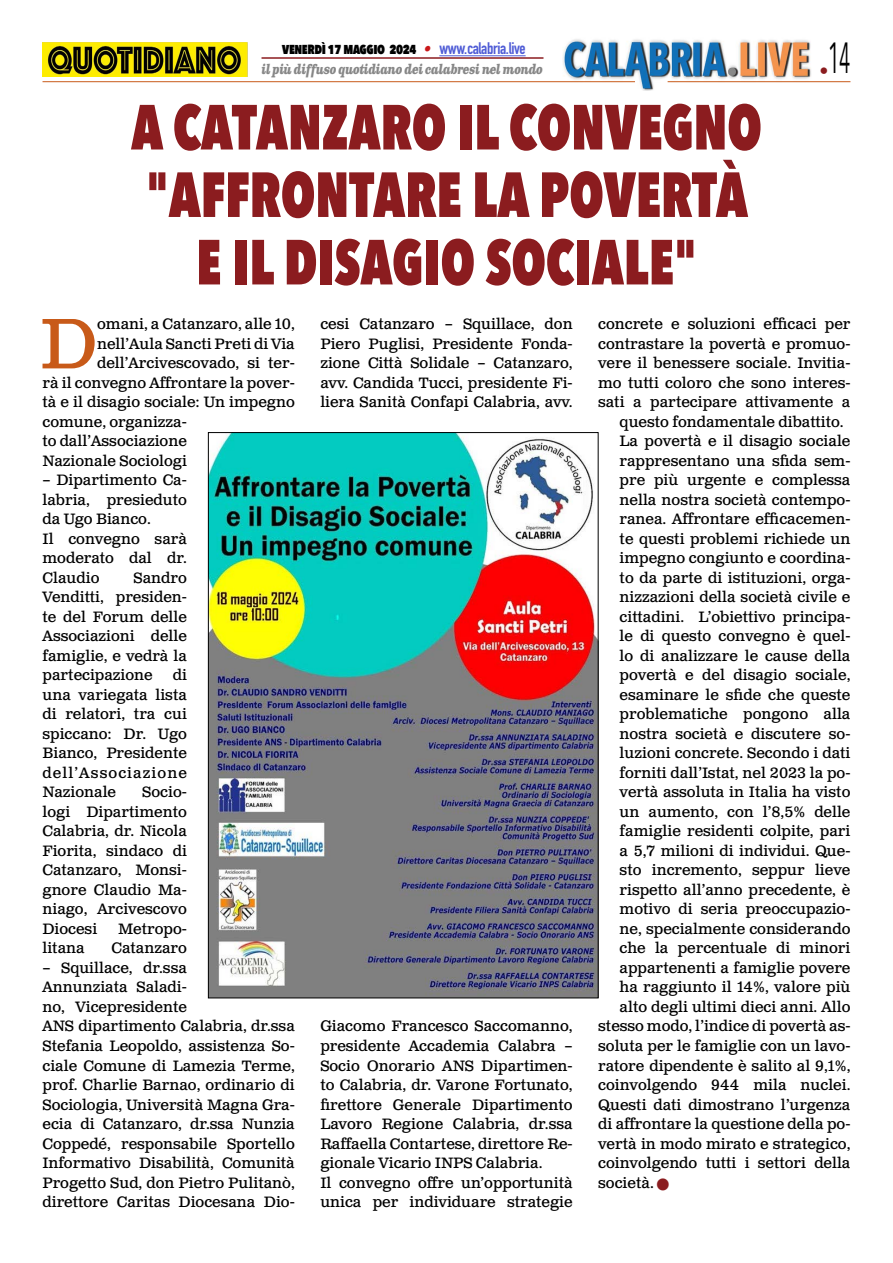
<style>
.page{position:relative;width:893px;height:1263px;background:#fff}
.page>*{position:absolute;margin:0;border:0;box-sizing:border-box;transform-origin:0 0}
.t1{font:71.25px "Clarendon Text Pro";color:#c85a19}
.t2{font:800 63px/67.5px "Avenir Next Condensed";color:#8b1c1f;text-align:center;scale:.85 1}
.t3{font:43.5px "Avenir Next Condensed";color:#000;scale:.55 1}
.t4{font:15px/19.5px "Clarendon Text Pro";color:#000;text-align:justify}
.t5{font:800 15px "Avenir Next Condensed";letter-spacing:-.03em;color:#000;scale:.9 1}
.t6{font:italic 700 13.5px "Clarendon Text Pro";letter-spacing:-.05em;color:#878787;scale:.79 1}
.s1{font-family:"Clarendon Text Pro";font-weight:700;font-style:italic;color:#ca181a}
.s2{font-family:"DIN Condensed";font-weight:700;font-size:16.5px;color:#4f5cd6}
.s3{color:#8b1c1f}
</style>
<div class="page">
<img style="left:563px;top:39px;width:248px;height:51px">
<hr style="left:43px;top:81px;width:592px;height:1px;background:#c85a19">
<hr style="left:668px;top:81px;width:182px;height:1px;background:#c85a19">
<hr style="left:439px;top:55px;width:87px;height:1px;background:#4f5cd6">
<hr style="left:261px;top:57px;width:282px;height:2px;background:#8b1c1f">
<img style="left:43px;top:42px;width:204px;height:35px">
<img style="left:210px;top:434px;width:386px;height:562px">
<p class="t5" style="left:282px;top:39px;width:272px">venerdì 17 maggio 2024 <span class="s1">•</span> <span class="s2">www.calabria.live</span></p>
<p class="t6" style="left:261px;top:61px;width:358px">il più diffuso quotidiano dei calabresi nel mondo</p>
<h2 class="t2" style="left:131px;top:93px;width:743px">A CATANZARO IL CONVEGNO "AFFRONTARE LA POVERTÀ<br>E IL DISAGIO SOCIALE"</h2>
<h3 class="t3" style="left:820px;top:20px;width:58px"><sub>•</sub>14</h3>
<h1 class="t1" style="left:40px;top:301px;width:59px">D</h1>
<p class="t4" style="left:97px;top:315px;width:199px">omani, a Catanzaro, alle 10,</p>
<p class="t4" style="left:97px;top:335px;width:199px">nell’Aula Sancti Preti di Via</p>
<p class="t4" style="left:97px;top:354px;width:199px">dell’Arcivescovado, si ter-</p>
<p class="t4" style="left:43px;top:374px;width:254px">rà il convegno Affrontare la pover-</p>
<p class="t4" style="left:43px;top:393px;width:254px">tà e il disagio sociale: Un impegno</p>
<p class="t4" style="left:43px;top:413px;width:146px">comune, organizza-</p>
<p class="t4" style="left:43px;top:432px;width:146px">to dall’Associazione</p>
<p class="t4" style="left:43px;top:452px;width:146px">Nazionale Sociologi</p>
<p class="t4" style="left:43px;top:471px;width:146px;text-align:left">– Dipartimento Ca&shy;labria, presieduto da Ugo Bianco.<br>Il convegno sarà moderato dal dr.<br>Claudio</p>
<p class="t4" style="left:43px;top:569px;width:146px;text-indent:91px">Sandro Venditti, presiden&shy;te del Forum delle Associazioni delle famiglie, e vedrà la partecipazione</p>
<p class="t4" style="left:43px;top:666px;width:146px;text-indent:130px">di una variegata lista di relatori, tra cui spiccano: Dr. Ugo Bianco, Presidente dell’Associazione Nazionale</p>
<p class="t4" style="left:43px;top:783px;width:146px;text-indent:100px">Socio&shy;logi Dipartimento Calabria, dr. Nicola Fiorita, sindaco di Catanzaro, Monsi&shy;gnore Claudio Ma&shy;niago, Arcivescovo Diocesi</p>
<p class="t4" style="left:118px;top:920px;width:70px">Metropo-</p>
<p class="t4" style="left:43px;top:939px;width:44px">litana</p>
<p class="t4" style="left:111px;top:939px;width:77px">Catanzaro</p>
<p class="t4" style="left:43px;top:959px;width:254px;text-align:left">– Squillace, dr.ssa<br>Annunziata Saladi-<br>no, Vicepresidente<br>ANS dipartimento Calabria, dr.ssa<br>Stefania Leopoldo, assistenza So&shy;ciale Comune di Lamezia Terme, prof. Charlie Barnao, ordinario di<br>Sociologia, Università Magna Gra&shy;ecia di Catanzaro, dr.ssa Nunzia<br>Coppedé, responsabile Sportello<br>Informativo Disabilità, Comunità<br>Progetto Sud, don Pietro Pulitanò, direttore Caritas Diocesana Dio-</p>
<p class="t4" style="left:320px;top:315px;width:254px">cesi Catanzaro – Squillace, don Piero Puglisi, Presidente Fonda&shy;zione Città Solidale – Catanzaro, avv. Candida Tucci, presidente Fi&shy;liera Sanità Confapi Calabria, avv.</p>
<p class="t4" style="left:320px;top:1017px;width:254px;text-align:left">Giacomo Francesco Saccomanno, presidente Accademia Calabra – Socio Onorario ANS Dipartimen&shy;to Calabria, dr. Varone Fortunato, firettore Generale Dipartimento Lavoro Regione Calabria, dr.ssa Raffaella Contartese, direttore Re&shy;gionale Vicario INPS Calabria.<br>Il convegno offre un’opportunità unica per individuare strategie</p>
<p class="t4" style="left:598px;top:315px;width:254px">concrete e soluzioni efficaci per</p>
<p class="t4" style="left:598px;top:335px;width:254px">contrastare la povertà e promuo-</p>
<p class="t4" style="left:598px;top:354px;width:254px">vere il benessere sociale. Invitia-</p>
<p class="t4" style="left:598px;top:374px;width:254px">mo tutti coloro che sono interes-</p>
<p class="t4" style="left:598px;top:393px;width:254px">sati a partecipare attivamente a</p>
<p class="t4" style="left:620px;top:413px;width:226px">questo fondamentale dibattito.</p>
<p class="t4" style="left:620px;top:432px;width:232px">La povertà e il disagio sociale</p>
<p class="t4" style="left:620px;top:452px;width:232px">rappresentano una sfida sem-</p>
<p class="t4" style="left:620px;top:471px;width:232px">pre più urgente e complessa</p>
<p class="t4" style="left:620px;top:491px;width:232px">nella nostra società contempo-</p>
<p class="t4" style="left:620px;top:510px;width:232px">ranea. Affrontare efficacemen-</p>
<p class="t4" style="left:620px;top:530px;width:232px">te questi problemi richiede un</p>
<p class="t4" style="left:620px;top:549px;width:232px">impegno congiunto e coordina-</p>
<p class="t4" style="left:620px;top:569px;width:232px">to da parte di istituzioni, orga-</p>
<p class="t4" style="left:620px;top:588px;width:232px">nizzazioni della società civile e</p>
<p class="t4" style="left:620px;top:608px;width:232px">cittadini. L’obiettivo principa-</p>
<p class="t4" style="left:620px;top:627px;width:232px">le di questo convegno è quel-</p>
<p class="t4" style="left:620px;top:647px;width:232px">lo di analizzare le cause della</p>
<p class="t4" style="left:620px;top:666px;width:232px">povertà e del disagio sociale,</p>
<p class="t4" style="left:620px;top:686px;width:232px">esaminare le sfide che queste</p>
<p class="t4" style="left:620px;top:705px;width:232px">problematiche pongono alla</p>
<p class="t4" style="left:620px;top:725px;width:232px">nostra società e discutere so-</p>
<p class="t4" style="left:620px;top:744px;width:232px">luzioni concrete. Secondo i dati</p>
<p class="t4" style="left:620px;top:764px;width:232px">forniti dall’Istat, nel 2023 la po-</p>
<p class="t4" style="left:620px;top:783px;width:232px">vertà assoluta in Italia ha visto</p>
<p class="t4" style="left:620px;top:803px;width:232px">un aumento, con l’8,5% delle</p>
<p class="t4" style="left:620px;top:822px;width:232px">famiglie residenti colpite, pari</p>
<p class="t4" style="left:620px;top:842px;width:232px">a 5,7 milioni di individui. Que-</p>
<p class="t4" style="left:620px;top:861px;width:232px">sto incremento, seppur lieve</p>
<p class="t4" style="left:620px;top:881px;width:232px">rispetto all’anno precedente, è</p>
<p class="t4" style="left:620px;top:900px;width:232px">motivo di seria preoccupazio-</p>
<p class="t4" style="left:620px;top:920px;width:232px">ne, specialmente considerando</p>
<p class="t4" style="left:620px;top:939px;width:232px">che la percentuale di minori</p>
<p class="t4" style="left:620px;top:959px;width:232px">appartenenti a famiglie povere</p>
<p class="t4" style="left:620px;top:978px;width:232px">ha raggiunto il 14%, valore più</p>
<p class="t4" style="left:620px;top:998px;width:232px">alto degli ultimi dieci anni. Allo</p>
<p class="t4" style="left:598px;top:1017px;width:254px">stesso modo, l’indice di povertà as-</p>
<p class="t4" style="left:598px;top:1037px;width:254px">soluta per le famiglie con un lavo-</p>
<p class="t4" style="left:598px;top:1056px;width:254px">ratore dipendente è salito al 9,1%,</p>
<p class="t4" style="left:598px;top:1076px;width:254px">coinvolgendo 944 mila nuclei.</p>
<p class="t4" style="left:598px;top:1095px;width:254px">Questi dati dimostrano l’urgenza</p>
<p class="t4" style="left:598px;top:1115px;width:254px">di affrontare la questione della po-</p>
<p class="t4" style="left:598px;top:1134px;width:254px">vertà in modo mirato e strategico,</p>
<p class="t4" style="left:598px;top:1154px;width:254px">coinvolgendo tutti i settori della</p>
<p class="t4" style="left:598px;top:1173px;width:72px">società. <span class="s3">■</span></p>
</div>
